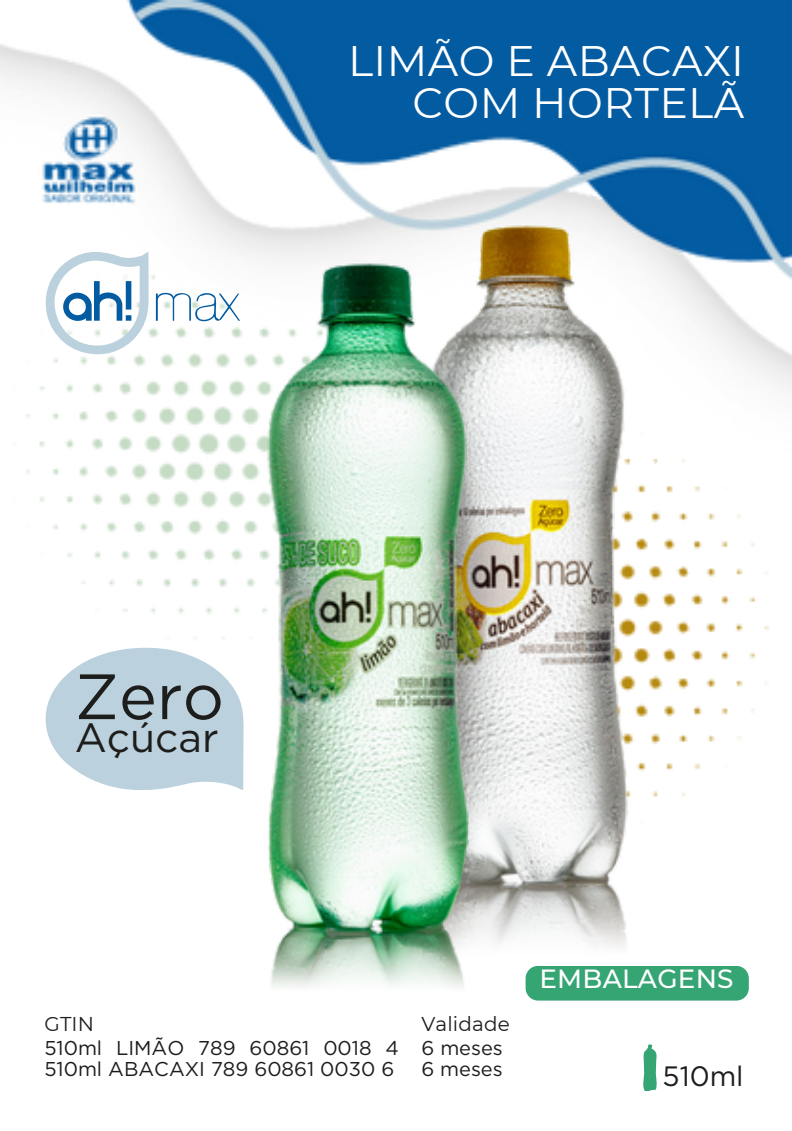
<style>
.page{position:relative;width:792px;height:1131px;background:#fff}
.page>*{position:absolute;margin:0;border:0;box-sizing:border-box;transform-origin:0 0}
.t1{font:64px "Gotham";color:#1d1d1b}
.t2{font:42.4px/42px "Montserrat";letter-spacing:.01em;color:#fff;text-align:right}
.t3{font:40.8px "Gotham";color:#1d1d1b}
.t4{font:28px "Gotham";color:#1d1d1b}
.t5{font:500 26.4px "Montserrat";letter-spacing:.01em;color:#fff}
.t6{font:20px/20.8px "Gotham";color:#1d1d1b}
.t7{font:20px "Montserrat";letter-spacing:.01em;color:#1d1d1b}
</style>
<div class="page">
<img style="left:0;top:0;width:792px;height:797px">
<img style="left:387px;top:197px;width:276px;height:750px">
<svg style="left:46px;top:648px;width:185px;height:142px"></svg>
<svg style="left:156px;top:293px;width:75px;height:28px"></svg>
<svg style="left:45px;top:251px;width:104px;height:104px"></svg>
<div style="left:526px;top:966px;width:223px;height:35px;background:#35a574;border-radius:13px"></div>
<svg style="left:643px;top:1045px;width:14px;height:46px"></svg>
<img style="left:231px;top:237px;width:267px;height:750px">
<p class="t2" style="left:348px;top:40px;width:398px">LIMÃO E ABACAXI<br>COM HORTELÃ</p>
<p class="t1" style="left:75px;top:658px;width:151px">Zero</p>
<p class="t3" style="left:75px;top:713px;width:145px">Açúcar</p>
<h3 class="t5" style="left:539px;top:962px;width:196px">EMBALAGENS</h3>
<p class="t7" style="left:44px;top:1012px;width:51px">GTIN</p>
<h1 class="t7" style="left:421px;top:1012px;width:90px">Validade</h1>
<h2 class="t6" style="left:44px;top:1037px;width:356px">510ml LIMÃO 789 60861 0018 4<br>510ml ABACAXI 789 60861 0030 6</h2>
<p class="t6" style="left:421px;top:1037px;width:83px">6 meses<br>6 meses</p>
<h5 class="t4" style="left:663px;top:1059px;width:83px">510ml</h5>
</div>
